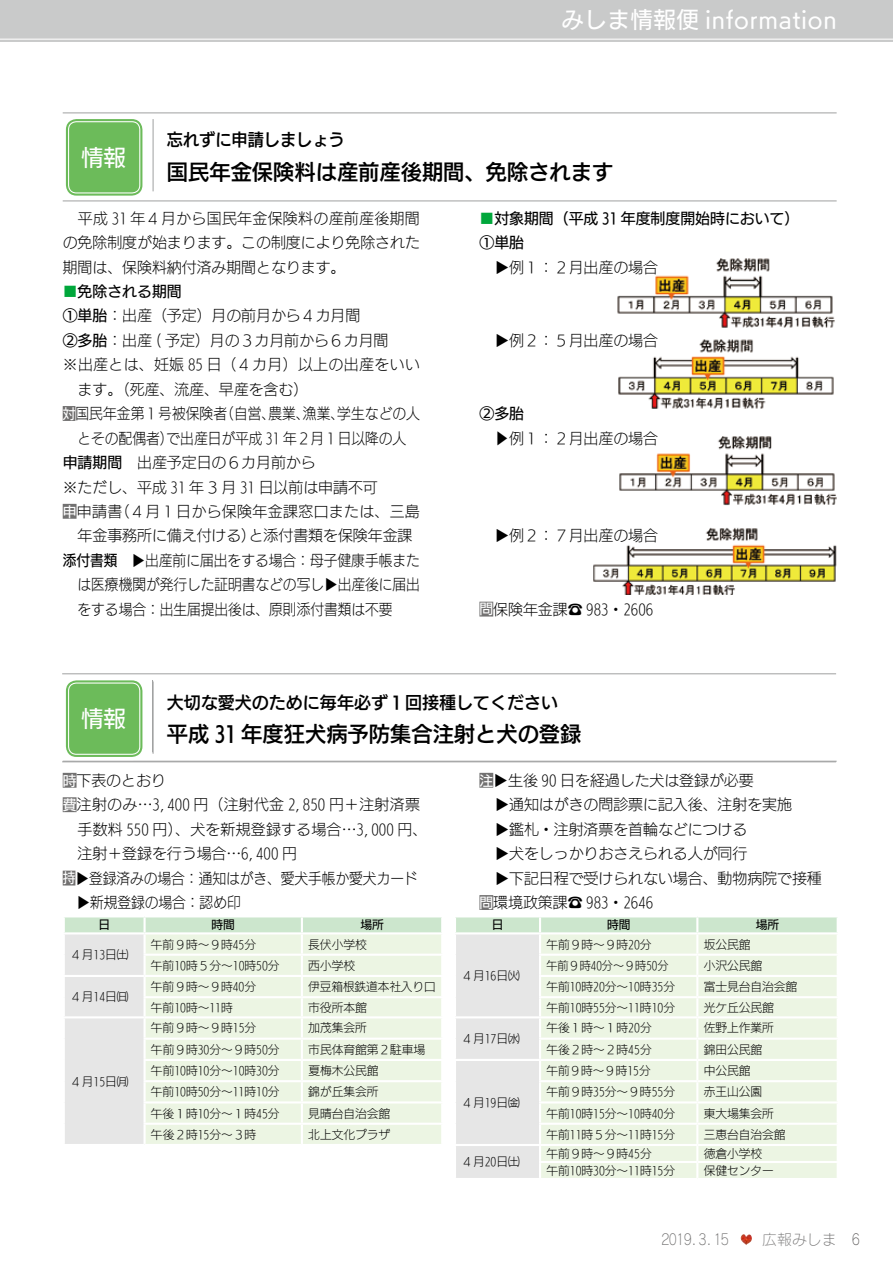
<style>
.page{position:relative;width:893px;height:1263px;background:#fff}
.page>*{position:absolute;margin:0;border:0;box-sizing:border-box;transform-origin:0 0}
.t1{font:22.35px "UD Kakugo Large Pro M";letter-spacing:.03em;color:#fff}
.t2{font:21.3px "UD Kakugo Large Pro DB";color:#000}
.t3{font:16.95px "UD Kakugo Large Pro DB";color:#000}
.t4{font:16.95px "UD Kakugo Large Pro DB";color:#000;scale:.95 1}
.t5{font:14.85px/24.5px "UD Kakugo Large Pro L";color:#000;text-align:justify}
.t6{font:14.85px "UD Kakugo Large Pro L";color:#000;scale:.92 1}
.t7{font:14.85px "UD Kakugo Large Pro L";letter-spacing:.025em;color:#000}
.t8{font:14.85px/24.5px "UD Kakugo Large Pro M";color:#000}
.t9{font:14.85px "UD Kakugo Large Pro L";letter-spacing:.02em;color:#000}
.t10{font:14.85px "Rodin Cattleya Pro L";color:#727171}
.t11{font:11.7px "UD Kakugo Large Pro L";color:#000}
.t12{font:11.7px "UD Kakugo Large Pro L";color:#000;scale:.95 1}
.t13{font:11.7px "UD Kakugo Large Pro M";color:#000}
.s1{color:#00a73b}
.s2{font-family:"UD Kakugo Large Pro M"}
.s3{font-family:"UD Kakugo Large Pro M";font-size:13.8px;color:#fff}
.s4{font-family:"UD Kakugo Large Pro L";color:#00a73b}
.s5{font-family:"UD Mincho Pro L"}
.s6{color:#595757}
</style>
<div class="page">
<img style="left:593px;top:527px;width:244px;height:67px">
<img style="left:619px;top:436px;width:218px;height:70px">
<img style="left:618px;top:339px;width:216px;height:70px">
<img style="left:617px;top:258px;width:218px;height:70px">
<hr style="left:63px;top:113px;width:774px;height:1px;background:#9fa0a0">
<hr style="left:63px;top:201px;width:774px;height:1px;background:#9fa0a0">
<hr style="left:153px;top:119px;width:1px;height:72px;background:#9fa0a0">
<div style="left:66px;top:119px;width:76px;height:77px;background:#6cbb5a;border-radius:11px"></div>
<div style="left:63px;top:116px;width:83px;height:83px;border:1px solid #fff;border-radius:13px"></div>
<div style="left:68px;top:121px;width:72px;height:72px;border:1px solid #fff;border-radius:8px"></div>
<div style="left:63px;top:406px;width:12px;height:15px;background:#727171"></div>
<div style="left:63px;top:504px;width:14px;height:15px;background:#727171"></div>
<div style="left:479px;top:602px;width:14px;height:14px;background:#727171"></div>
<hr style="left:62px;top:673px;width:774px;height:1px;background:#9fa0a0">
<hr style="left:62px;top:761px;width:774px;height:1px;background:#9fa0a0">
<hr style="left:152px;top:680px;width:1px;height:72px;background:#9fa0a0">
<div style="left:479px;top:773px;width:14px;height:15px;background:#727171"></div>
<div style="left:479px;top:895px;width:14px;height:15px;background:#727171"></div>
<div style="left:63px;top:773px;width:14px;height:15px;background:#727171"></div>
<div style="left:63px;top:797px;width:14px;height:15px;background:#727171"></div>
<div style="left:63px;top:871px;width:12px;height:14px;background:#727171"></div>
<hr style="left:63px;top:761px;width:774px;height:1px;background:#9fa0a0">
<hr style="left:153px;top:681px;width:1px;height:73px;background:#9fa0a0">
<svg style="left:64px;top:917px;width:773px;height:261px"></svg>
<hr style="left:302px;top:1161px;width:141px;height:2px;background:#fff">
<div style="left:66px;top:680px;width:76px;height:77px;background:#6cbb5a;border-radius:11px"></div>
<div style="left:63px;top:677px;width:83px;height:83px;border:1px solid #fff;border-radius:13px"></div>
<div style="left:68px;top:682px;width:72px;height:73px;border:1px solid #fff;border-radius:8px"></div>
<div style="left:0;top:0;width:893px;height:42px;background:#c9caca"></div>
<svg style="left:741px;top:1234px;width:3px;height:9px"></svg>
<h1 class="t1" style="left:81px;top:139px;width:46px">情報</h1>
<h1 class="t1" style="left:561px;top:2px;width:277px">みしま情報便 information</h1>
<h3 class="t4" style="left:167px;top:126px;width:189px">忘れずに申請しましょう</h3>
<h2 class="t2" style="left:167px;top:154px;width:448px">国民年金保険料は産前産後期間、免除されます</h2>
<p class="t5" style="left:63px;top:205px;width:359px">　平成 31 年４月から国民年金保険料の産前産後期間の免除制度が始まります。この制度により免除された期間は、保険料納付済み期間となります。</p>
<p class="t8" style="left:63px;top:279px;width:121px"><span class="s1">■</span>免除される期間</p>
<p class="t5" style="left:63px;top:303px;width:299px"><span class="s2">①単胎</span>：出産（予定）月の前月から４カ月間</p>
<p class="t5" style="left:63px;top:328px;width:327px"><span class="s2">②多胎</span>：出産 ( 予定）月の３カ月前から６カ月間</p>
<p class="t7" style="left:63px;top:353px;width:359px">※出産とは、妊娠 85 日（４カ月）以上の出産をいい</p>
<p class="t5" style="left:78px;top:376px;width:232px">ます。（死産、流産、早産を含む）</p>
<p class="t6" style="left:63px;top:402px;width:390px"><span class="s3">対</span>国民年金第１号被保険者（自営、農業、漁業、学生などの人</p>
<p class="t6" style="left:78px;top:426px;width:359px">とその配偶者）で出産日が平成 31 年２月１日以降の人</p>
<p class="t5" style="left:63px;top:450px;width:254px"><span class="s2">申請期間</span>　出産予定日の６カ月前から</p>
<p class="t5" style="left:63px;top:474px;width:317px">※ただし、平成 31 年 3 月 31 日以前は申請不可</p>
<p class="t7" style="left:63px;top:500px;width:359px"><span class="s3">申</span>申請書（４月１日から保険年金課窓口または、三島</p>
<p class="t5" style="left:78px;top:523px;width:336px">年金事務所に備え付ける）と添付書類を保険年金課</p>
<p class="t6" style="left:63px;top:548px;width:390px"><span class="s2">添付書類</span>　▶出産前に届出をする場合：母子健康手帳また</p>
<p class="t6" style="left:78px;top:573px;width:374px">は医療機関が発行した証明書などの写し▶出産後に届出</p>
<p class="t6" style="left:78px;top:597px;width:344px">をする場合：出生届提出後は、原則添付書類は不要</p>
<p class="t8" style="left:479px;top:205px;width:321px"><span class="s4">■</span>対象期間（平成 31 年度制度開始時において）<br>①単胎</p>
<p class="t5" style="left:479px;top:254px;width:180px"><span class="s2">　▶</span>例１：２月出産の場合</p>
<p class="t5" style="left:479px;top:328px;width:180px">　▶例２：５月出産の場合</p>
<p class="t8" style="left:479px;top:401px;width:46px">②多胎</p>
<p class="t5" style="left:479px;top:425px;width:180px"><span class="s5">　▶</span>例１：２月出産の場合</p>
<p class="t5" style="left:479px;top:523px;width:180px">　▶例２：７月出産の場合</p>
<p class="t5" style="left:479px;top:596px;width:175px"><span class="s3">問</span>保険年金課<span class="s5">☎</span> 983・2606</p>
<h3 class="t3" style="left:167px;top:688px;width:393px">大切な愛犬のために毎年必ず１回接種してください</h3>
<h2 class="t2" style="left:167px;top:716px;width:416px">平成 3１年度狂犬病予防集合注射と犬の登録</h2>
<p class="t5" style="left:479px;top:768px;width:276px"><span class="s3">注</span>▶生後 90 日を経過した犬は登録が必要</p>
<p class="t5" style="left:494px;top:792px;width:299px">▶通知はがきの問診票に記入後、注射を実施</p>
<p class="t5" style="left:494px;top:817px;width:254px">▶鑑札・注射済票を首輪などにつける</p>
<p class="t5" style="left:494px;top:841px;width:254px">▶犬をしっかりおさえられる人が同行</p>
<p class="t5" style="left:494px;top:865px;width:329px">▶下記日程で受けられない場合、動物病院で接種</p>
<p class="t5" style="left:479px;top:890px;width:174px"><span class="s3">問</span>環境政策課<span class="s5">☎</span> 983・264６</p>
<h1 class="t1" style="left:81px;top:700px;width:46px">情報</h1>
<p class="t5" style="left:63px;top:768px;width:105px"><span class="s3">時</span>下表のとおり</p>
<p class="t9" style="left:63px;top:793px;width:359px"><span class="s3">費</span>注射のみ…3,400 円（注射代金 2,850 円＋注射済票</p>
<p class="t5" style="left:78px;top:817px;width:351px">手数料 550 円）、犬を新規登録する場合…3,000 円、</p>
<p class="t5" style="left:78px;top:841px;width:221px">注射＋登録を行う場合…6,400 円</p>
<p class="t6" style="left:63px;top:866px;width:387px"><span class="s3">持</span>▶登録済みの場合：通知はがき、愛犬手帳か愛犬カード</p>
<p class="t6" style="left:63px;top:891px;width:195px">　▶新規登録の場合：認め印</p>
<p class="t13" style="left:98px;top:915px;width:13px">日</p>
<p class="t13" style="left:212px;top:915px;width:25px">時間</p>
<p class="t13" style="left:360px;top:915px;width:25px">場所</p>
<p class="t13" style="left:492px;top:915px;width:13px">日</p>
<p class="t13" style="left:607px;top:915px;width:25px">時間</p>
<p class="t13" style="left:756px;top:915px;width:25px">場所</p>
<p class="t11" style="left:70px;top:945px;width:60px">４月1３日㈯</p>
<p class="t11" style="left:151px;top:935px;width:107px">午前９時～９時45分</p>
<p class="t11" style="left:308px;top:935px;width:60px">長伏小学校</p>
<p class="t11" style="left:546px;top:935px;width:107px">午前９時～９時20分</p>
<p class="t11" style="left:704px;top:935px;width:48px">坂公民館</p>
<p class="t11" style="left:151px;top:956px;width:130px">午前10時５分～10時５0分</p>
<p class="t11" style="left:308px;top:956px;width:48px">西小学校</p>
<p class="t12" style="left:546px;top:956px;width:130px">午前９時40分～９時50分</p>
<p class="t11" style="left:704px;top:956px;width:60px">小沢公民館</p>
<p class="t11" style="left:461px;top:966px;width:60px">４月16日㈫</p>
<p class="t11" style="left:151px;top:977px;width:107px">午前９時～９時40分</p>
<p class="t11" style="left:308px;top:977px;width:129px">伊豆箱根鉄道本社入り口</p>
<p class="t11" style="left:546px;top:977px;width:130px">午前10時20分～10時35分</p>
<p class="t11" style="left:704px;top:977px;width:95px">富士見台自治会館</p>
<p class="t11" style="left:151px;top:998px;width:83px">午前10時～11時</p>
<p class="t11" style="left:308px;top:998px;width:60px">市役所本館</p>
<p class="t11" style="left:546px;top:998px;width:130px">午前10時55分～11時10分</p>
<p class="t11" style="left:704px;top:998px;width:72px">光ケ丘公民館</p>
<p class="t11" style="left:70px;top:987px;width:60px">４月14日㈰</p>
<p class="t11" style="left:70px;top:1072px;width:60px">４月15日㈪</p>
<p class="t11" style="left:151px;top:1019px;width:107px">午前９時～９時15分</p>
<p class="t11" style="left:308px;top:1019px;width:60px">加茂集会所</p>
<p class="t11" style="left:546px;top:1019px;width:107px">午後１時～１時20分</p>
<p class="t11" style="left:704px;top:1019px;width:72px">佐野上作業所</p>
<p class="t11" style="left:461px;top:1029px;width:60px">４月17日㈬</p>
<p class="t11" style="left:151px;top:1040px;width:130px">午前９時30分～９時50分</p>
<p class="t11" style="left:308px;top:1040px;width:118px">市民体育館第２駐車場</p>
<p class="t11" style="left:546px;top:1040px;width:107px">午後２時～２時45分</p>
<p class="t11" style="left:704px;top:1040px;width:60px">錦田公民館</p>
<p class="t11" style="left:151px;top:1061px;width:130px">午前10時10分～10時30分</p>
<p class="t11" style="left:308px;top:1061px;width:72px">夏梅木公民館</p>
<p class="t11" style="left:461px;top:1093px;width:60px">４月19日㈮</p>
<p class="t11" style="left:546px;top:1061px;width:106px">午前９時～９時15分</p>
<p class="t11" style="left:704px;top:1061px;width:48px">中公民館</p>
<p class="t11" style="left:151px;top:1082px;width:130px">午前10時50分～11時10分</p>
<p class="t11" style="left:308px;top:1082px;width:72px">錦が丘集会所</p>
<p class="t11" style="left:546px;top:1082px;width:130px">午前９時35分～９時55分</p>
<p class="t11" style="left:704px;top:1082px;width:60px">赤王山公園</p>
<p class="t11" style="left:151px;top:1104px;width:130px">午後１時10分～１時45分</p>
<p class="t11" style="left:308px;top:1104px;width:83px">見晴台自治会館</p>
<p class="t11" style="left:546px;top:1104px;width:130px">午前10時15分～10時40分</p>
<p class="t11" style="left:704px;top:1104px;width:72px">東大場集会所</p>
<p class="t11" style="left:151px;top:1125px;width:107px">午後２時15分～３時</p>
<p class="t11" style="left:308px;top:1125px;width:83px">北上文化プラザ</p>
<p class="t11" style="left:546px;top:1125px;width:130px">午前11時５分～11時15分</p>
<p class="t11" style="left:704px;top:1125px;width:83px">三恵台自治会館</p>
<p class="t11" style="left:461px;top:1153px;width:60px">４月20日㈯</p>
<p class="t11" style="left:546px;top:1144px;width:107px">午前９時～９時45分</p>
<p class="t11" style="left:704px;top:1144px;width:60px">徳倉小学校</p>
<p class="t11" style="left:546px;top:1161px;width:130px">午前10時30分～11時15分</p>
<p class="t11" style="left:704px;top:1161px;width:72px">保健センター</p>
<p class="t10" style="left:662px;top:1230px;width:68px">２０１9．3．１５</p>
<p class="t10" style="left:762px;top:1230px;width:99px">広報みしま <span class="s6">6</span></p>
</div>
